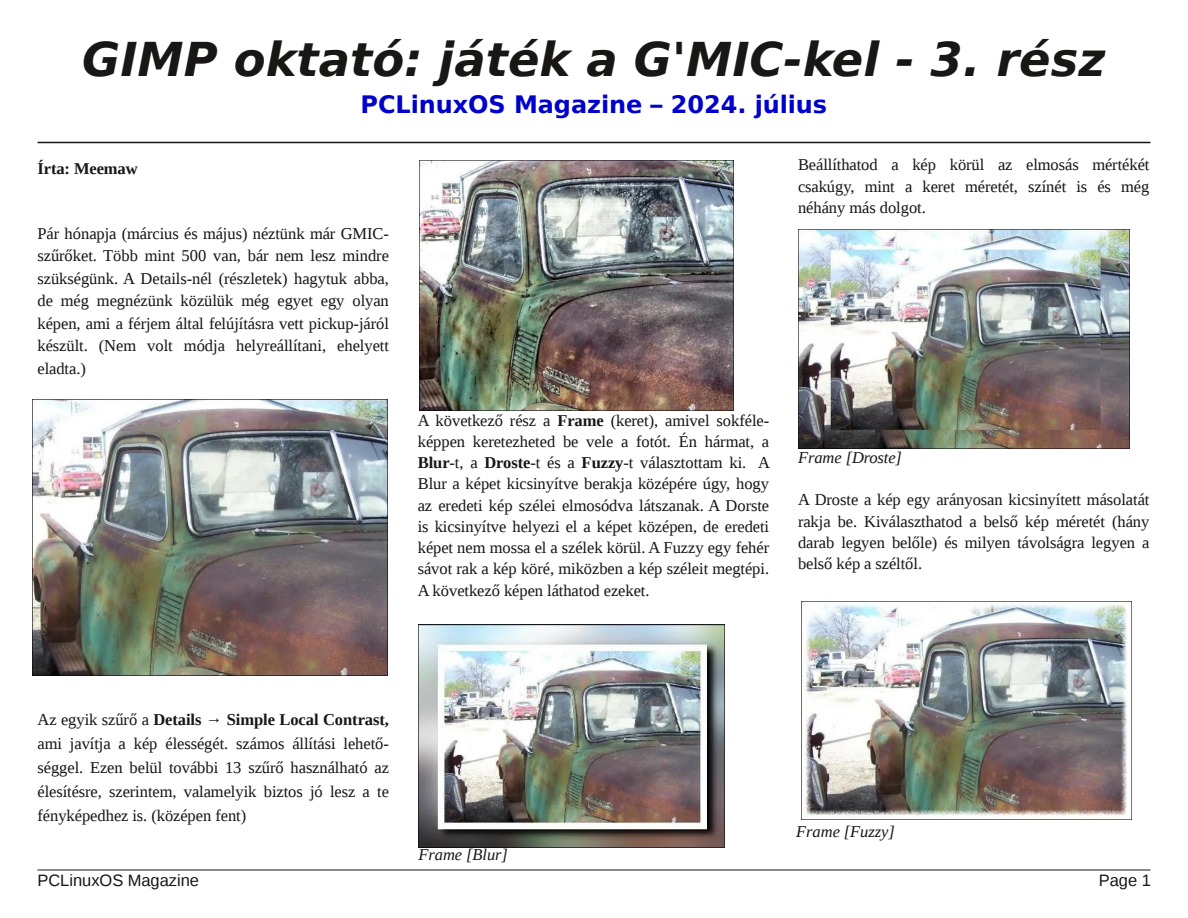
<style>
.page{position:relative;width:1188px;height:918px;background:#fff}
.page>*{position:absolute;margin:0;border:0;box-sizing:border-box;transform-origin:0 0}
.t1{font:italic 700 46.5px "Bitstream Vera Sans";color:#181715}
.t2{font:700 24px "Bitstream Vera Sans";letter-spacing:-.005em;color:#0000cd}
.t3{font:16.5px/21.1px "Liberation Serif";letter-spacing:-.005em;color:#181715;text-align:justify}
.t4{font:italic 16.5px "Liberation Serif";letter-spacing:-.005em;color:#181715}
.t5{font:16.5px "Liberation Sans";color:#181715}
.t6{font:700 16.5px "Liberation Serif";letter-spacing:-.005em;color:#181715}
.s1{font-weight:700}
</style>
<div class="page">
<img style="left:32px;top:400px;width:356px;height:276px">
<img style="left:419px;top:161px;width:314px;height:249px">
<img style="left:418px;top:625px;width:306px;height:222px">
<img style="left:798px;top:229px;width:331px;height:220px">
<img style="left:801px;top:602px;width:330px;height:218px">
<hr style="left:38px;top:142px;width:1112px;height:1px;background:#181715">
<hr style="left:38px;top:870px;width:1112px;height:1px;background:#181715">
<h1 class="t1" style="left:82px;top:33px;width:1025px">GIMP oktató: játék a G'MIC-kel - 3. rész</h1>
<h2 class="t2" style="left:360px;top:91px;width:468px">PCLinuxOS Magazine – 2024. július</h2>
<p class="t6" style="left:38px;top:159px;width:102px">Írta: Meemaw</p>
<p class="t3" style="left:38px;top:222px;width:353px;line-height:22.5px">Pár hónapja (március és május) néztünk már GMIC&shy;szűrőket. Több mint 500 van, bár nem lesz mindre szükségünk. A Details-nél (részletek) hagytuk abba, de még megnézünk közülük még egyet egy olyan képen, ami a férjem által felújításra vett pickup-járól készült. (Nem volt módja helyreállítani, ehelyett eladta.)</p>
<p class="t3" style="left:798px;top:154px;width:353px">Beállíthatod a kép körül az elmosás mértékét csakúgy, mint a keret méretét, színét is és még néhány más dolgot.</p>
<p class="t3" style="left:418px;top:410px;width:354px">A következő rész a <span class="s1">Frame</span> (keret), amivel sokféle&shy;képpen keretezheted be vele a fotót. Én hármat, a <span class="s1">Blur</span>-t, a <span class="s1">Droste</span>-t és a <span class="s1">Fuzzy</span>-t választottam ki. A Blur a képet kicsinyítve berakja középére úgy, hogy az eredeti kép szélei elmosódva látszanak. A Dorste is kicsinyítve helyezi el a képet középen, de eredeti képet nem mossa el a szélek körül. A Fuzzy egy fehér sávot rak a kép köré, miközben a kép széleit megtépi.<br>A következő képen láthatod ezeket.</p>
<p class="t4" style="left:798px;top:448px;width:106px">Frame [Droste]</p>
<p class="t3" style="left:798px;top:489px;width:353px">A Droste a kép egy arányosan kicsinyített másolatát rakja be. Kiválaszthatod a belső kép méretét (hány darab legyen belőle) és milyen távolságra legyen a belső kép a széltől.</p>
<p class="t3" style="left:38px;top:707px;width:353px;line-height:24px">Az egyik szűrő a <span class="s1">Details → Simple Local Contrast, </span>ami javítja a kép élességét. számos állítási lehető&shy;séggel. Ezen belül további 13 szűrő használható az élesítésre, szerintem, valamelyik biztos jó lesz a te fényképedhez is. (középen fent)</p>
<p class="t4" style="left:418px;top:846px;width:91px">Frame [Blur]</p>
<p class="t4" style="left:796px;top:823px;width:100px">Frame [Fuzzy]</p>
<p class="t5" style="left:38px;top:872px;width:163px">PCLinuxOS Magazine</p>
<p class="t5" style="left:1099px;top:871px;width:54px">Page 1</p>
</div>
